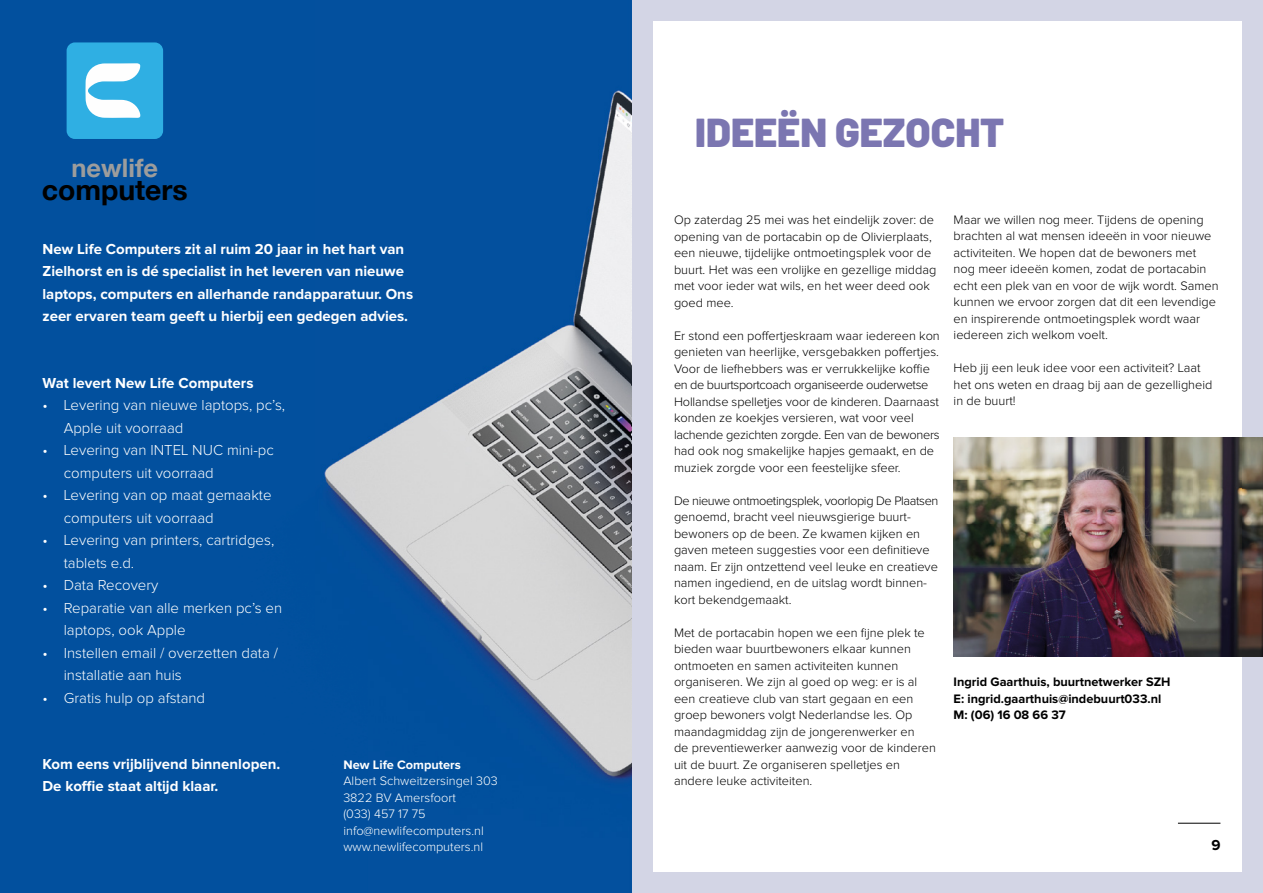
<style>
.page{position:relative;width:1263px;height:893px;background:#fff}
.page>*{position:absolute;margin:0;border:0;box-sizing:border-box;transform-origin:0 0}
.t1{font:900 40.5px "Barlow";color:#7b76b1}
.t2{font:700 28.35px "Helvetica Neue";color:#000}
.t3{font:700 25.5px "Helvetica Neue";color:#9d9d9c}
.t4{font:300 15px/22.5px "Proxima Nova";color:#fff}
.t5{font:700 15px/22.5px "Proxima Nova";color:#fff}
.t6{font:700 15px "Proxima Nova";color:#000}
.t7{font:300 12.75px/16.5px "Proxima Nova";color:#000}
.t8{font:300 12.75px/16.5px "Proxima Nova";color:#fff}
.t9{font:700 12.75px/16.5px "Proxima Nova";color:#000}
.t10{font:700 12.75px "Proxima Nova";color:#fff}
</style>
<div class="page">
<div style="left:631px;top:0;width:632px;height:893px;background:#d3d5e5"></div>
<div style="left:653px;top:21px;width:589px;height:851px;background:#fff"></div>
<img style="left:954px;top:437px;width:309px;height:219px">
<img style="left:0;top:0;width:632px;height:893px">
<div style="left:67px;top:42px;width:96px;height:97px;background:#2fafe3;border-radius:8px"></div>
<svg style="left:85px;top:63px;width:56px;height:55px"></svg>
<hr style="left:1178px;top:823px;width:42px;height:1px;background:#000">
<h3 class="t3" style="left:72px;top:148px;width:88px">newlife</h3>
<h2 class="t2" style="left:42px;top:168px;width:147px">computers</h2>
<p class="t5" style="left:43px;top:238px;width:372px">New Life Computers zit al ruim 20 jaar in het hart van Zielhorst en is dé specialist in het leveren van nieuwe laptops, computers en allerhande randapparatuur. Ons zeer ervaren team geeft u hierbij een gedegen advies.</p>
<p class="t5" style="left:43px;top:372px;width:212px">Wat levert New Life Computers</p>
<p class="t4" style="left:64px;top:395px;width:223px;text-indent:-21px">• Levering van nieuwe laptops, pc’s,<br>Apple uit voorraad</p>
<p class="t4" style="left:64px;top:440px;width:212px;text-indent:-21px">• Levering van INTEL NUC mini-pc computers uit voorraad</p>
<p class="t4" style="left:64px;top:485px;width:209px;text-indent:-21px">• Levering van op maat gemaakte computers uit voorraad</p>
<p class="t4" style="left:64px;top:530px;width:212px;text-indent:-21px">• Levering van printers, cartridges, tablets e.d.</p>
<p class="t4" style="left:43px;top:575px;width:117px">• Data Recovery</p>
<p class="t4" style="left:64px;top:597px;width:220px;text-indent:-21px">• Reparatie van alle merken pc’s en laptops, ook Apple</p>
<p class="t4" style="left:64px;top:642px;width:216px;text-indent:-21px">• Instellen email / overzetten data / installatie aan huis</p>
<p class="t4" style="left:43px;top:687px;width:164px">• Gratis hulp op afstand</p>
<p class="t5" style="left:43px;top:753px;width:239px">Kom eens vrijblijvend binnenlopen.<br>De koffie staat altijd klaar.</p>
<p class="t10" style="left:343px;top:757px;width:119px">New Life Computers</p>
<p class="t8" style="left:343px;top:773px;width:156px">Albert Schweitzersingel 303<br>3822 BV Amersfoort<br>(033) 457 17 75 info@newlifecomputers.nl www.newlifecomputers.nl</p>
<h1 class="t1" style="left:695px;top:107px;width:310px">IDEEËN GEZOCHT</h1>
<p class="t7" style="left:674px;top:212px;width:264px">Op zaterdag 25 mei was het eindelijk zover: de opening van de portacabin op de Olivierplaats, een nieuwe, tijdelijke ontmoetingsplek voor de buurt. Het was een vrolijke en gezellige middag met voor ieder wat wils, en het weer deed ook goed mee.</p>
<p class="t7" style="left:674px;top:328px;width:267px">Er stond een poffertjeskraam waar iedereen kon genieten van heerlijke, versgebakken poffertjes.<br>Voor de liefhebbers was er verrukkelijke koffie en de buurtsportcoach organiseerde ouderwetse Hollandse spelletjes voor de kinderen. Daarnaast konden ze koekjes versieren, wat voor veel lachende gezichten zorgde. Een van de bewoners had ook nog smakelijke hapjes gemaakt, en de muziek zorgde voor een feestelijke sfeer.</p>
<p class="t7" style="left:674px;top:493px;width:266px">De nieuwe ontmoetingsplek, voorlopig De Plaatsen genoemd, bracht veel nieuwsgierige buurt&shy;bewoners op de been. Ze kwamen kijken en gaven meteen suggesties voor een definitieve naam. Er zijn ontzettend veel leuke en creatieve namen ingediend, en de uitslag wordt binnen&shy;kort bekendgemaakt.</p>
<p class="t7" style="left:674px;top:625px;width:263px">Met de portacabin hopen we een fijne plek te bieden waar buurtbewoners elkaar kunnen ontmoeten en samen activiteiten kunnen organiseren. We zijn al goed op weg: er is al een creatieve club van start gegaan en een groep bewoners volgt Nederlandse les. Op maandagmiddag zijn de jongerenwerker en<br>de preventiewerker aanwezig voor de kinderen uit de buurt. Ze organiseren spelletjes en andere leuke activiteiten.</p>
<p class="t7" style="left:954px;top:212px;width:266px">Maar we willen nog meer. Tijdens de opening brachten al wat mensen ideeën in voor nieuwe activiteiten. We hopen dat de bewoners met nog meer ideeën komen, zodat de portacabin echt een plek van en voor de wijk wordt. Samen kunnen we ervoor zorgen dat dit een levendige en inspirerende ontmoetingsplek wordt waar iedereen zich welkom voelt.</p>
<p class="t7" style="left:954px;top:361px;width:260px">Heb jij een leuk idee voor een activiteit? Laat het ons weten en draag bij aan de gezelligheid in de buurt!</p>
<p class="t9" style="left:954px;top:674px;width:218px">Ingrid Gaarthuis, buurtnetwerker SZH<br>E: ingrid.gaarthuis@indebuurt033.nl<br>M: (06) 16 08 66 37</p>
<p class="t6" style="left:1211px;top:837px;width:11px">9</p>
</div>
